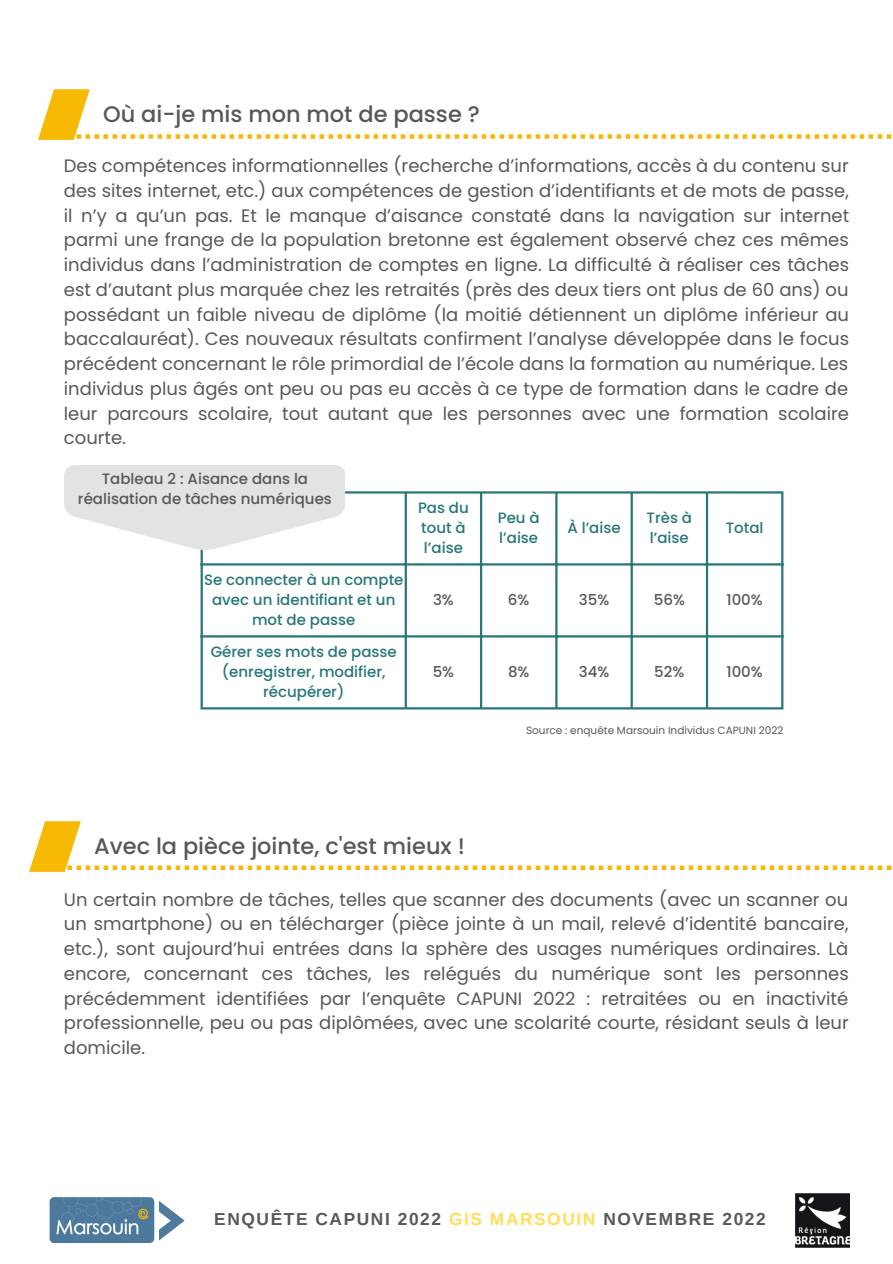
<style>
.page{position:relative;width:893px;height:1264px;background:#fff}
.page>*{position:absolute;margin:0;border:0;box-sizing:border-box;transform-origin:0 0}
.t1{font:500 22.5px "Poppins";color:#57585a}
.t2{font:18px/24.8px "Poppins";color:#57585a;text-align:justify}
.t3{font:700 17.4px "Arimo";letter-spacing:.09em;color:#57585a}
.t4{font:500 15px/20.2px "Poppins";color:#287777}
.t5{font:500 15px/20.2px "Poppins";color:#57585a;text-align:center}
.t6{font:10.5px "Poppins";color:#57585a}
.s1{color:#ffde59}
</style>
<div class="page">
<img style="left:795px;top:1193px;width:54px;height:54px">
<svg style="left:159px;top:1201px;width:26px;height:40px"></svg>
<img style="left:49px;top:1197px;width:106px;height:47px">
<svg style="left:38px;top:89px;width:854px;height:50px"></svg>
<svg style="left:29px;top:821px;width:863px;height:50px"></svg>
<hr style="left:200px;top:493px;width:3px;height:214px;background:#287777">
<hr style="left:404px;top:493px;width:3px;height:214px;background:#287777">
<hr style="left:480px;top:493px;width:2px;height:214px;background:#287777">
<hr style="left:555px;top:493px;width:2px;height:214px;background:#287777">
<hr style="left:630px;top:493px;width:2px;height:214px;background:#287777">
<hr style="left:705px;top:493px;width:3px;height:214px;background:#287777">
<hr style="left:781px;top:493px;width:2px;height:214px;background:#287777">
<hr style="left:200px;top:491px;width:583px;height:2px;background:#287777">
<hr style="left:200px;top:563px;width:583px;height:2px;background:#287777">
<hr style="left:200px;top:635px;width:583px;height:2px;background:#287777">
<hr style="left:200px;top:707px;width:583px;height:2px;background:#287777">
<svg style="left:64px;top:465px;width:280px;height:85px"></svg>
<p class="t1" style="left:103px;top:99px;width:378px">Où ai-je mis mon mot de passe ?</p>
<p class="t2" style="left:64px;top:153px;width:786px">Des compétences informationnelles (recherche d’informations, accès à du contenu sur des sites internet, etc.) aux compétences de gestion d’identifiants et de mots de passe, il n’y a qu’un pas. Et le manque d’aisance constaté dans la navigation sur internet parmi une frange de la population bretonne est également observé chez ces mêmes individus dans l’administration de comptes en ligne. La difficulté à réaliser ces tâches est d’autant plus marquée chez les retraités (près des deux tiers ont plus de 60 ans) ou possédant un faible niveau de diplôme (la moitié détiennent un diplôme inférieur au baccalauréat). Ces nouveaux résultats confirment l’analyse développée dans le focus précédent concernant le rôle primordial de l’école dans la formation au numérique. Les individus plus âgés ont peu ou pas eu accès à ce type de formation dans le cadre de leur parcours scolaire, tout autant que les personnes avec une formation scolaire courte.</p>
<p class="t5" style="left:78px;top:468px;width:255px">Tableau 2 : Aisance dans la réalisation de tâches numériques</p>
<p class="t4" style="left:204px;top:569px;width:201px;text-align:center">Se connecter à un compte avec un identifiant et un mot de passe</p>
<p class="t4" style="left:211px;top:641px;width:188px;text-align:center">Gérer ses mots de passe (enregistrer, modifier, récupérer)</p>
<p class="t4" style="left:418px;top:497px;width:52px">Pas du tout à l’aise</p>
<p class="t4" style="left:497px;top:507px;width:43px">Peu à l’aise</p>
<p class="t4" style="left:567px;top:517px;width:55px">À l’aise</p>
<p class="t4" style="left:646px;top:507px;width:47px">Très à l’aise</p>
<p class="t4" style="left:725px;top:517px;width:39px">Total</p>
<p class="t5" style="left:433px;top:589px;width:22px">3%</p>
<p class="t5" style="left:508px;top:589px;width:23px">6%</p>
<p class="t5" style="left:578px;top:589px;width:32px">35%</p>
<p class="t5" style="left:653px;top:589px;width:33px">56%</p>
<p class="t5" style="left:726px;top:589px;width:38px">100%</p>
<p class="t5" style="left:432px;top:661px;width:23px">5%</p>
<p class="t5" style="left:508px;top:661px;width:23px">8%</p>
<p class="t5" style="left:578px;top:661px;width:32px">34%</p>
<p class="t5" style="left:654px;top:661px;width:32px">52%</p>
<p class="t5" style="left:726px;top:661px;width:38px">100%</p>
<p class="t6" style="left:526px;top:722px;width:259px">Source : enquête Marsouin Individus CAPUNI 2022</p>
<p class="t1" style="left:94px;top:830px;width:372px">Avec la pièce jointe, c'est mieux !</p>
<p class="t2" style="left:64px;top:887px;width:786px">Un certain nombre de tâches, telles que scanner des documents (avec un scanner ou un smartphone) ou en télécharger (pièce jointe à un mail, relevé d’identité bancaire, etc.), sont aujourd’hui entrées dans la sphère des usages numériques ordinaires. Là encore, concernant ces tâches, les relégués du numérique sont les personnes précédemment identifiées par l’enquête CAPUNI 2022 : retraitées ou en inactivité professionnelle, peu ou pas diplômées, avec une scolarité courte, résidant seuls à leur domicile.</p>
<p class="t3" style="left:214px;top:1209px;width:553px">ENQUÊTE CAPUNI 2022 <span class="s1">GIS MARSOUIN</span> NOVEMBRE 2022</p>
</div>
